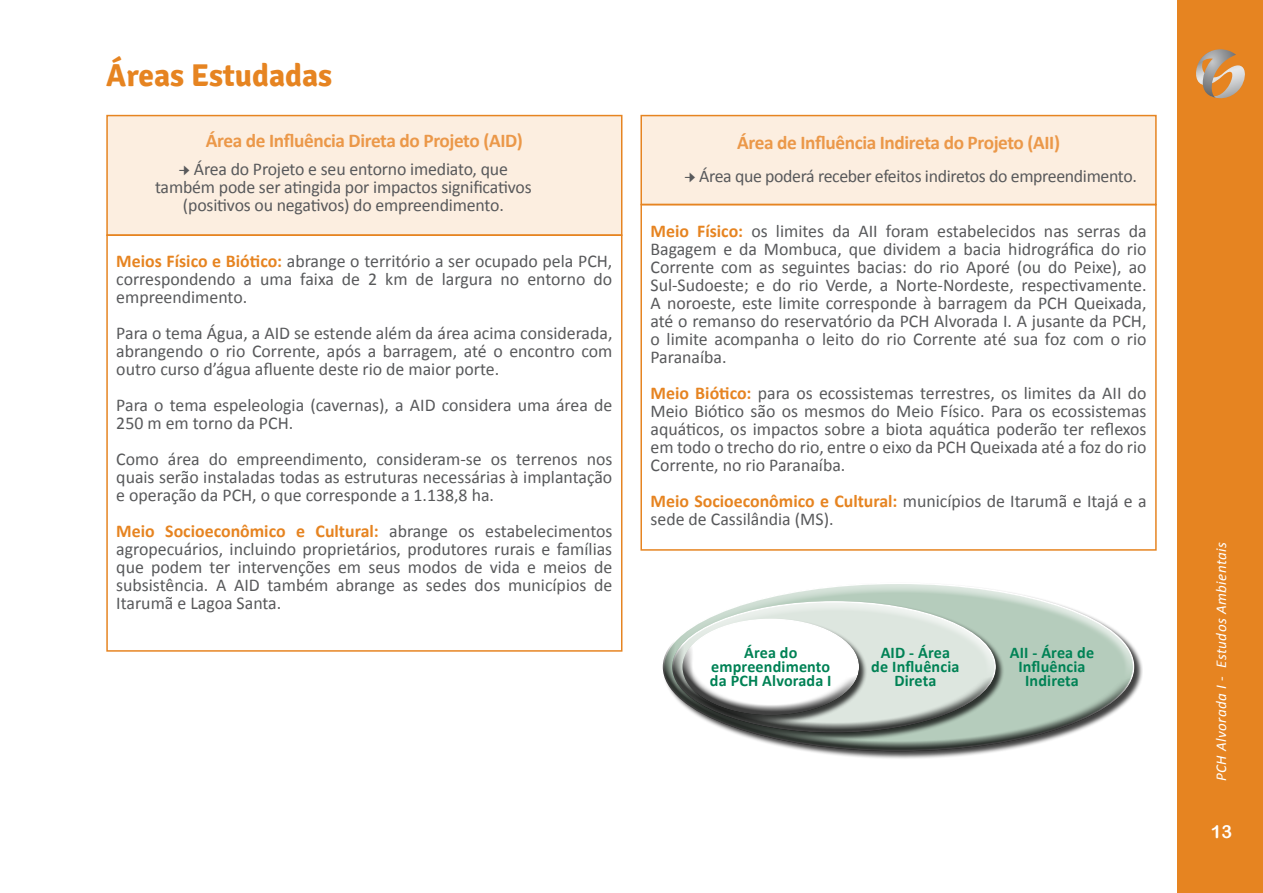
<style>
.page{position:relative;width:1263px;height:893px;background:#fff}
.page>*{position:absolute;margin:0;border:0;box-sizing:border-box;transform-origin:0 0}
.t1{font:700 31.5px "Signika";color:#e68421}
.t2{font:700 19.5px "Calibri";letter-spacing:-.02em;color:#eb9849}
.t3{font:18px/18px "Calibri";color:#58595b;text-align:justify}
.t4{font:18px "Calibri";letter-spacing:-.02em;color:#58595b}
.t5{font:18px "Arial Rounded MT Bold";color:#fff}
.t6{font:700 16.35px/14px "Calibri";letter-spacing:.01em;color:#008255;text-align:center}
.t7{font:italic 15px "Calibri";letter-spacing:.03em;color:#fff}
.s1{font-family:"Minion Pro"}
.s2{font-weight:700;color:#e68421}
</style>
<div class="page">
<div style="left:1178px;top:0;width:85px;height:893px;background:#e68421"></div>
<svg style="left:1196px;top:49px;width:49px;height:50px"></svg>
<div style="left:106px;top:115px;width:516px;height:121px;background:#fceee0;border:2px solid #e68421"></div>
<div style="left:106px;top:234px;width:516px;height:418px;border:2px solid #e68421"></div>
<div style="left:640px;top:115px;width:517px;height:90px;background:#fceee0;border:2px solid #e68421"></div>
<div style="left:640px;top:204px;width:517px;height:347px;border:2px solid #e68421"></div>
<div style="left:663px;top:582px;width:480px;height:178px;background:#000;opacity:.75"></div>
<div style="left:660px;top:571px;width:485px;height:119px;background:#fff;opacity:.75"></div>
<div style="left:652px;top:639px;width:485px;height:113px;background:#000;opacity:.75"></div>
<div style="left:672px;top:601px;width:333px;height:140px;background:#000;opacity:.75"></div>
<div style="left:669px;top:590px;width:338px;height:97px;background:#fff;opacity:.75"></div>
<div style="left:661px;top:642px;width:339px;height:91px;background:#000;opacity:.75"></div>
<div style="left:682px;top:618px;width:186px;height:106px;background:#000;opacity:.75"></div>
<div style="left:679px;top:607px;width:191px;height:80px;background:#fff;opacity:.75"></div>
<div style="left:671px;top:644px;width:192px;height:72px;background:#000;opacity:.75"></div>
<h1 class="t1" style="left:106px;top:57px;width:227px">Áreas Estudadas</h1>
<p class="t2" style="left:206px;top:129px;width:318px">Área de Influência Direta do Projeto (AID)</p>
<p class="t3" style="left:155px;top:160px;width:378px;text-align:center"><span class="s1">→</span> Área do Projeto e seu entorno imediato, que também pode ser atingida por impactos significativos (positivos ou negativos) do empreendimento.</p>
<p class="t3" style="left:116px;top:252px;width:498px"><span class="s2">Meios Físico e Biótico:</span> abrange o território a ser ocupado pela PCH, correspondendo a uma faixa de 2 km de largura no entorno do empreendimento.</p>
<p class="t3" style="left:116px;top:324px;width:498px">Para o tema Água, a AID se estende além da área acima considerada, abrangendo o rio Corrente, após a barragem, até o encontro com outro curso d’água afluente deste rio de maior porte.</p>
<p class="t3" style="left:116px;top:396px;width:498px">Para o tema espeleologia (cavernas), a AID considera uma área de<br>250 m em torno da PCH.</p>
<p class="t3" style="left:116px;top:450px;width:498px">Como área do empreendimento, consideram-se os terrenos nos quais serão instaladas todas as estruturas necessárias à implantação e operação da PCH, o que corresponde a 1.138,8 ha.</p>
<p class="t3" style="left:116px;top:522px;width:498px"><span class="s2">Meio Socioeconômico e Cultural:</span> abrange os estabelecimentos agropecuários, incluindo proprietários, produtores rurais e famílias que podem ter intervenções em seus modos de vida e meios de subsistência. A AID também abrange as sedes dos municípios de Itarumã e Lagoa Santa.</p>
<p class="t2" style="left:737px;top:131px;width:324px">Área de Influência Indireta do Projeto (AII)</p>
<p class="t4" style="left:684px;top:164px;width:454px"><span class="s1">→</span> Área que poderá receber efeitos indiretos do empreendimento.</p>
<p class="t3" style="left:650px;top:222px;width:498px"><span class="s2">Meio Físico:</span> os limites da AII foram estabelecidos nas serras da Bagagem e da Mombuca, que dividem a bacia hidrográfica do rio Corrente com as seguintes bacias: do rio Aporé (ou do Peixe), ao Sul-Sudoeste; e do rio Verde, a Norte-Nordeste, respectivamente.<br>A noroeste, este limite corresponde à barragem da PCH Queixada, até o remanso do reservatório da PCH Alvorada I. A jusante da PCH, o limite acompanha o leito do rio Corrente até sua foz com o rio Paranaíba.</p>
<p class="t3" style="left:650px;top:384px;width:498px"><span class="s2">Meio Biótico:</span> para os ecossistemas terrestres, os limites da AII do Meio Biótico são os mesmos do Meio Físico. Para os ecossistemas aquáticos, os impactos sobre a biota aquática poderão ter reflexos em todo o trecho do rio, entre o eixo da PCH Queixada até a foz do rio Corrente, no rio Paranaíba.</p>
<p class="t3" style="left:650px;top:492px;width:498px"><span class="s2">Meio Socioeconômico e Cultural:</span> municípios de Itarumã e Itajá e a sede de Cassilândia (MS).</p>
<p class="t6" style="left:710px;top:646px;width:123px">Área do empreendimento da PCH Alvorada I</p>
<p class="t6" style="left:871px;top:646px;width:90px">AID - Área de Influência<br>Direta</p>
<p class="t6" style="left:1010px;top:646px;width:86px">AII - Área de<br>Influência<br>Indireta</p>
<p class="t7" style="left:1212px;top:781px;width:241px;rotate:-90deg">PCH Alvorada I - Estudos Ambientais</p>
<p class="t5" style="left:1211px;top:821px;width:23px">13</p>
</div>
